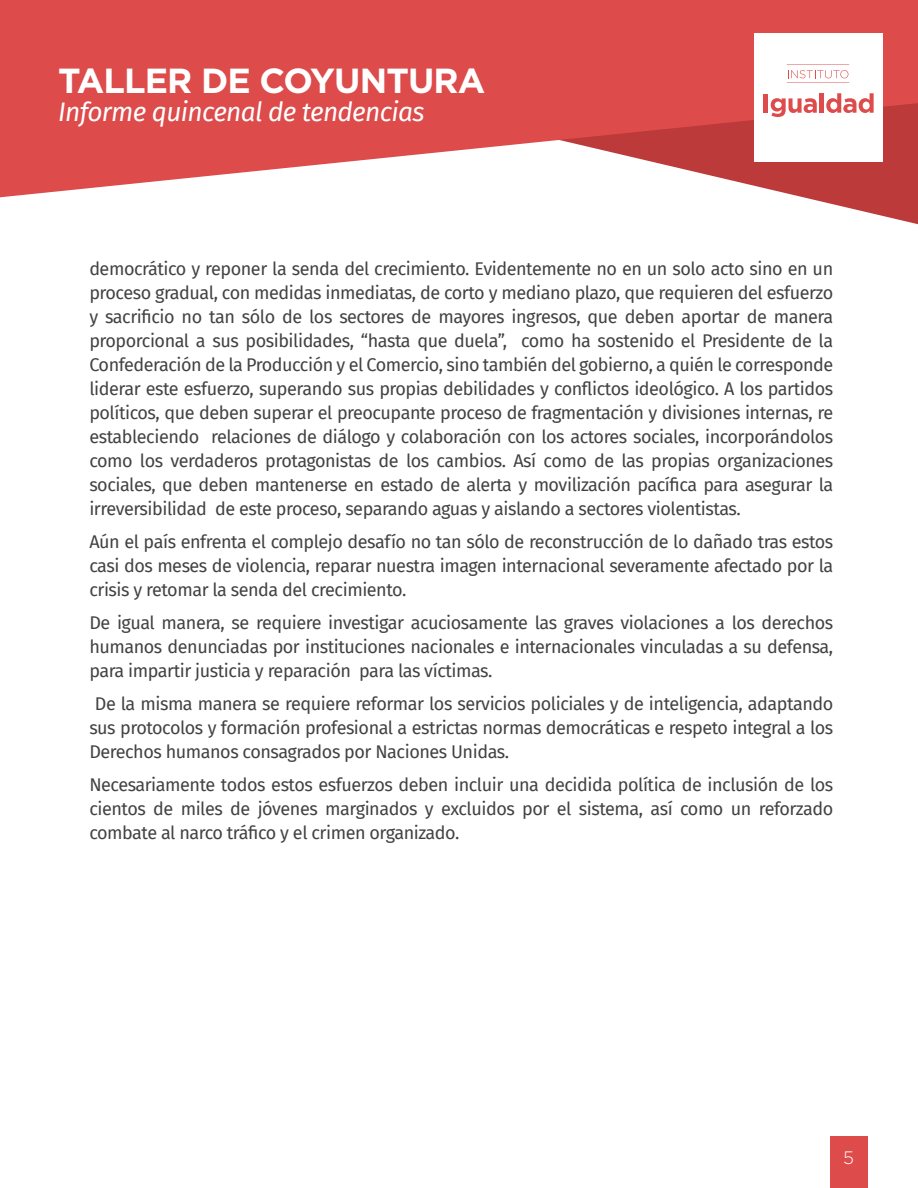
<style>
.page{position:relative;width:918px;height:1188px;background:#fff}
.page>*{position:absolute;margin:0;border:0;box-sizing:border-box;transform-origin:0 0}
.t1{font:700 34.8px "Gotham";letter-spacing:-.025em;color:#fff}
.t2{font:italic 26.25px "Fira Sans";letter-spacing:-.025em;color:#fff}
.t3{font:18px/24px "Fira Sans";letter-spacing:-.025em;color:#434142;text-align:justify}
.t4{font:300 18px "Gotham";color:#fff}
</style>
<div class="page">
<div style="left:830px;top:1136px;width:37px;height:52px;background:#dd4b4b"></div>
<svg style="left:802px;top:197px;width:116px;height:27px"></svg>
<svg style="left:0;top:0;width:918px;height:197px;background:#de6262"></svg>
<div style="left:754px;top:33px;width:129px;height:129px;background:#fff"></div>
<hr style="left:764px;top:94px;width:4px;height:19px;background:#dd4b4b">
<svg style="left:771px;top:98px;width:46px;height:19px"></svg>
<hr style="left:820px;top:93px;width:4px;height:20px;background:#dd4b4b">
<svg style="left:826px;top:93px;width:48px;height:20px"></svg>
<svg style="left:787px;top:70px;width:62px;height:13px"></svg>
<h1 class="t1" style="left:58px;top:61px;width:429px">TALLER DE COYUNTURA</h1>
<h2 class="t2" style="left:58px;top:92px;width:368px">Informe quincenal de tendencias</h2>
<p class="t3" style="left:89px;top:256px;width:745px">democrático y reponer la senda del crecimiento. Evidentemente no en un solo acto sino en un proceso gradual, con medidas inmediatas, de corto y mediano plazo, que requieren del esfuerzo y sacrificio no tan sólo de los sectores de mayores ingresos, que deben aportar de manera proporcional a sus posibilidades, “hasta que duela”, como ha sostenido el Presidente de la Confederación de la Producción y el Comercio, sino también del gobierno, a quién le corresponde liderar este esfuerzo, superando sus propias debilidades y conflictos ideológico. A los partidos políticos, que deben superar el preocupante proceso de fragmentación y divisiones internas, re estableciendo relaciones de diálogo y colaboración con los actores sociales, incorporándolos como los verdaderos protagonistas de los cambios. Así como de las propias organizaciones sociales, que deben mantenerse en estado de alerta y movilización pacífica para asegurar la irreversibilidad de este proceso, separando aguas y aislando a sectores violentistas.</p>
<p class="t3" style="left:89px;top:529px;width:746px">Aún el país enfrenta el complejo desafío no tan sólo de reconstrucción de lo dañado tras estos casi dos meses de violencia, reparar nuestra imagen internacional severamente afectado por la crisis y retomar la senda del crecimiento.</p>
<p class="t3" style="left:89px;top:610px;width:745px">De igual manera, se requiere investigar acuciosamente las graves violaciones a los derechos humanos denunciadas por instituciones nacionales e internacionales vinculadas a su defensa, para impartir justicia y reparación para las víctimas.</p>
<p class="t3" style="left:89px;top:691px;width:745px;text-indent:6px">De la misma manera se requiere reformar los servicios policiales y de inteligencia, adaptando sus protocolos y formación profesional a estrictas normas democráticas e respeto integral a los Derechos humanos consagrados por Naciones Unidas.</p>
<p class="t3" style="left:89px;top:772px;width:745px">Necesariamente todos estos esfuerzos deben incluir una decidida política de inclusión de los cientos de miles de jóvenes marginados y excluidos por el sistema, así como un reforzado combate al narco tráfico y el crimen organizado.</p>
<p class="t4" style="left:843px;top:1148px;width:12px">5</p>
</div>
